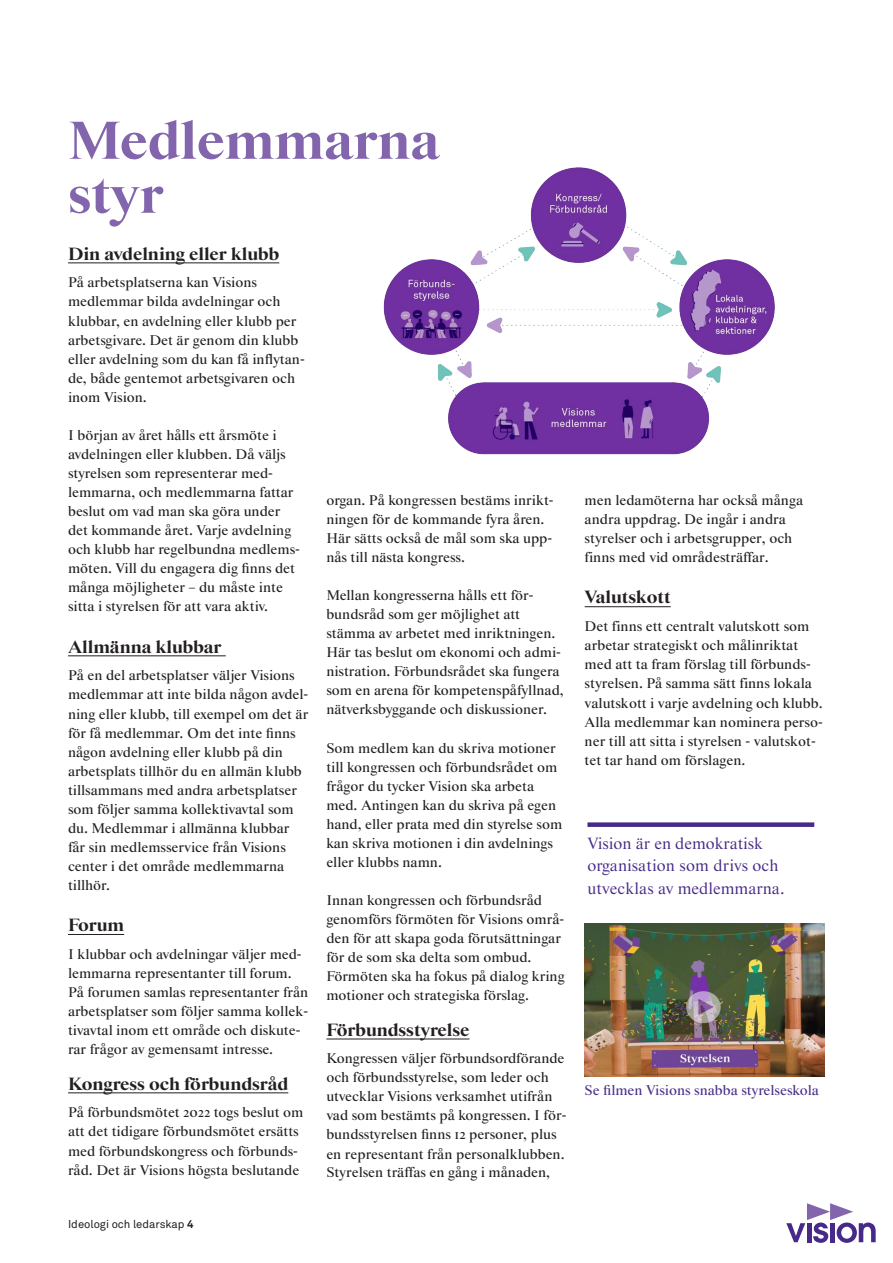
<style>
.page{position:relative;width:893px;height:1263px;background:#fff}
.page>*{position:absolute;margin:0;border:0;box-sizing:border-box;transform-origin:0 0}
.Rubrik_Starling_36{font:800 54px/54px "Starling";color:#8265ac}
.mellanrubrik{font:800 18px "Starling";color:#231f20}
.Brödtext{font:800 18px "Starling";color:#231f20}
.Citat_Tipstext_Lila{font:16.5px "Starling";color:#462988}
.Brödtext-2{font:14.25px/19px "Starling";color:#231f20}
.mellanrubrik-2{font:14.25px/19px "Starling";color:#231f20}
.Brödtext-3{font:14.25px "Starling";color:#4c2f89}
.t1{font:11.25px "Akkurat";color:#231f20}
.s1{font-weight:700}
</style>
<div class="page">
<svg style="left:786px;top:1203px;width:90px;height:40px"></svg>
<hr style="left:68px;top:262px;width:211px;height:1px;background:#231f20">
<hr style="left:68px;top:655px;width:158px;height:1px;background:#231f20">
<hr style="left:68px;top:934px;width:56px;height:1px;background:#231f20">
<hr style="left:68px;top:1092px;width:220px;height:1px;background:#231f20">
<img style="left:585px;top:923px;width:240px;height:153px">
<div style="left:587px;top:822px;width:227px;height:5px;background:#462988"></div>
<hr style="left:326px;top:1038px;width:143px;height:1px;background:#231f20">
<hr style="left:585px;top:606px;width:86px;height:1px;background:#231f20">
<img style="left:383px;top:167px;width:392px;height:288px">
<p class="Rubrik_Starling_36" style="left:68px;top:115px;width:373px">Medlemmarna styr</p>
<p class="mellanrubrik" style="left:68px;top:243px;width:213px">Din avdelning eller klubb</p>
<p class="Brödtext-2" style="left:68px;top:273px;width:238px">På arbetsplatserna kan Visions medlemmar bilda avdelningar och klubbar, en avdelning eller klubb per arbetsgivare. Det är genom din klubb eller avdelning som du kan få inflytan&shy;de, både gentemot arbetsgivaren och inom Vision.</p>
<p class="Brödtext-2" style="left:68px;top:426px;width:210px">I början av året hålls ett årsmöte i</p>
<p class="Brödtext-2" style="left:68px;top:445px;width:219px">avdelningen eller klubben. Då väljs</p>
<p class="Brödtext-2" style="left:68px;top:464px;width:233px">styrelsen som representerar med&shy;lemmarna, och medlemmarna fattar beslut om vad man ska göra under det kommande året. Varje avdelning och klubb har regelbundna medlems&shy;möten. Vill du engagera dig finns det många möjligheter – du måste inte sitta i styrelsen för att vara aktiv.</p>
<p class="mellanrubrik" style="left:68px;top:636px;width:155px">Allmänna klubbar</p>
<p class="Brödtext-2" style="left:68px;top:666px;width:228px">På en del arbetsplatser väljer Visions</p>
<p class="Brödtext-2" style="left:68px;top:685px;width:242px">medlemmar att inte bilda någon avdel&shy;ning eller klubb, till exempel om det är för få medlemmar. Om det inte finns någon avdelning eller klubb på din</p>
<p class="Brödtext-2" style="left:68px;top:762px;width:235px">arbetsplats tillhör du en allmän klubb</p>
<p class="Brödtext-2" style="left:68px;top:781px;width:230px">tillsammans med andra arbetsplatser</p>
<p class="Brödtext-2" style="left:68px;top:800px;width:227px">som följer samma kollektivavtal som</p>
<p class="Brödtext-2" style="left:68px;top:819px;width:223px">du. Medlemmar i allmänna klubbar får sin medlemsservice från Visions center i det område medlemmarna tillhör.</p>
<p class="mellanrubrik" style="left:68px;top:915px;width:58px">Forum</p>
<p class="Brödtext-2" style="left:68px;top:945px;width:235px">I klubbar och avdelningar väljer med&shy;lemmarna representanter till forum.</p>
<p class="Brödtext-2" style="left:68px;top:983px;width:242px">På forumen samlas representanter från</p>
<p class="Brödtext-2" style="left:68px;top:1002px;width:242px">arbetsplatser som följer samma kollek&shy;tivavtal inom ett område och diskute&shy;rar frågor av gemensamt intresse.</p>
<p class="mellanrubrik" style="left:68px;top:1073px;width:222px">Kongress och förbundsråd</p>
<p class="Brödtext-2" style="left:68px;top:1103px;width:237px">På förbundsmötet 2022 togs beslut om att det tidigare förbundsmötet ersätts med förbundskongress och förbunds&shy;råd. Det är Visions högsta beslutande</p>
<p class="mellanrubrik-2" style="left:326px;top:491px;width:229px">organ. På kongressen bestäms inrikt&shy;ningen för de kommande fyra åren.<br>Här sätts också de mål som ska upp&shy;nås till nästa kongress.</p>
<p class="mellanrubrik-2" style="left:326px;top:586px;width:239px">Mellan kongresserna hålls ett för&shy;bundsråd som ger möjlighet att stämma av arbetet med inriktningen.<br>Här tas beslut om ekonomi och admi&shy;nistration. Förbundsrådet ska fungera som en arena för kompetenspåfyllnad, nätverksbyggande och diskussioner.</p>
<p class="mellanrubrik-2" style="left:326px;top:738px;width:237px">Som medlem kan du skriva motioner till kongressen och förbundsrådet om frågor du tycker Vision ska arbeta med. Antingen kan du skriva på egen hand, eller prata med din styrelse som kan skriva motionen i din avdelnings eller klubbs namn.</p>
<p class="mellanrubrik-2" style="left:326px;top:891px;width:240px">Innan kongressen och förbundsråd genomförs förmöten för Visions områ&shy;den för att skapa goda förutsättningar för de som ska delta som ombud.<br>Förmöten ska ha fokus på dialog kring motioner och strategiska förslag.</p>
<p class="mellanrubrik" style="left:326px;top:1019px;width:145px">Förbundsstyrelse</p>
<p class="mellanrubrik-2" style="left:326px;top:1049px;width:242px">Kongressen väljer förbundsordförande och förbundsstyrelse, som leder och utvecklar Visions verksamhet utifrån vad som bestämts på kongressen. I för&shy;bundsstyrelsen finns 12 personer, plus en representant från personalklubben.<br>Styrelsen träffas en gång i månaden,</p>
<p class="t1" style="left:68px;top:1217px;width:127px">Ideologi och ledarskap <span class="s1">4</span></p>
<p class="Brödtext-2" style="left:585px;top:491px;width:220px">men ledamöterna har också många andra uppdrag. De ingår i andra styrelser och i arbetsgrupper, och finns med vid områdesträffar.</p>
<p class="Brödtext" style="left:585px;top:587px;width:88px">Valutskott</p>
<p class="Brödtext-2" style="left:585px;top:617px;width:240px">Det finns ett centralt valutskott som arbetar strategiskt och målinriktat med att ta fram förslag till förbunds&shy;styrelsen. På samma sätt finns lokala valutskott i varje avdelning och klubb.<br>Alla medlemmar kan nominera perso&shy;ner till att sitta i styrelsen - valutskot&shy;tet tar hand om förslagen.</p>
<p class="Citat_Tipstext_Lila" style="left:587px;top:834px;width:177px">Vision är en demokratisk</p>
<p class="Citat_Tipstext_Lila" style="left:587px;top:856px;width:193px">organisation som drivs och</p>
<p class="Citat_Tipstext_Lila" style="left:587px;top:878px;width:199px">utvecklas av medlemmarna.</p>
<p class="Brödtext-3" style="left:585px;top:1082px;width:236px">Se filmen Visions snabba styrelseskola</p>
</div>
